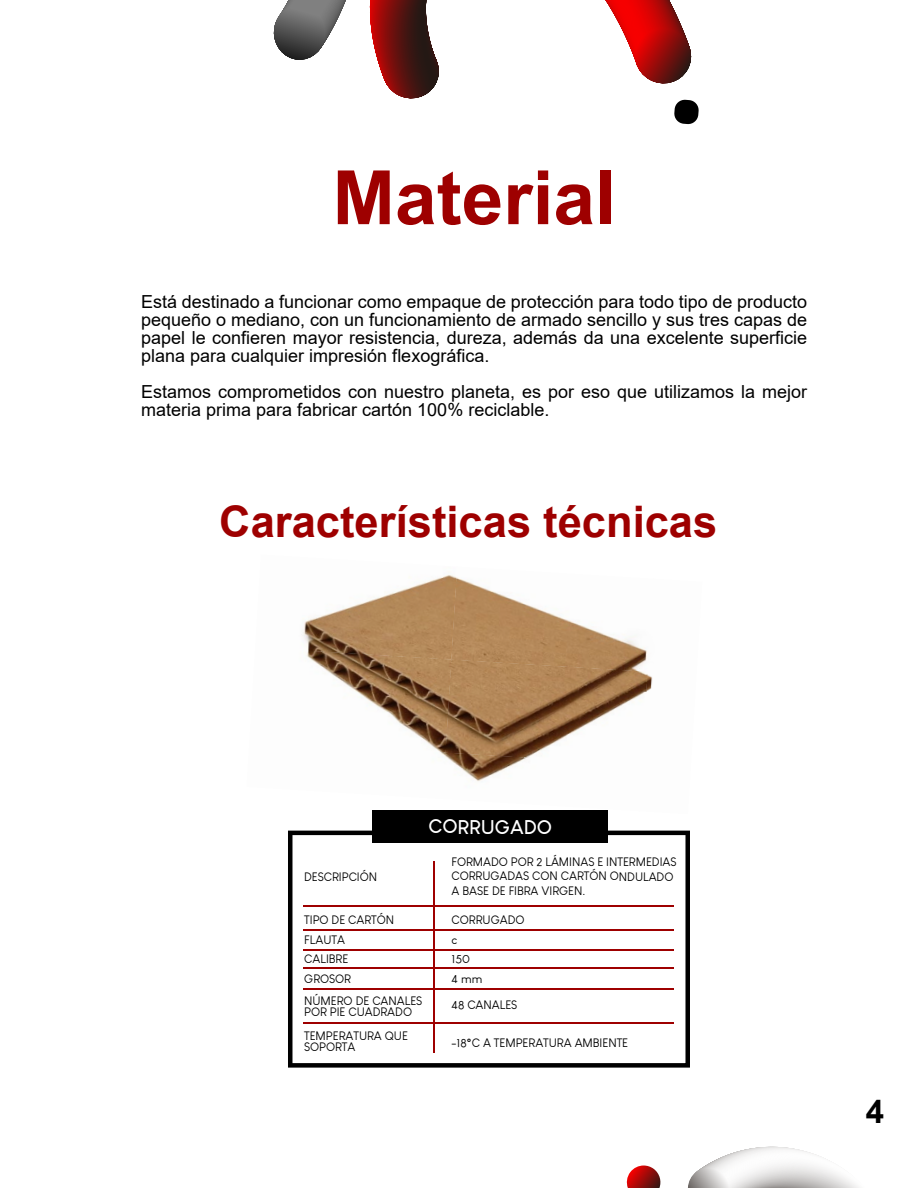
<style>
.page{position:relative;width:918px;height:1188px;background:#fff}
.page>*{position:absolute;margin:0;border:0;box-sizing:border-box;transform-origin:0 0}
.t1{font:700 75px "Arial";color:#9e0000}
.t2{font:700 43.5px "Arial";color:#9e0000}
.t3{font:700 33px "Arial";color:#000}
.t4{font:700 19.5px "Louis George Cafe";color:#fff}
.t5{font:18px/18px "Arial";color:#000;text-align:justify}
.t6{font:12px/19.5px "Louis George Cafe";color:#000}
</style>
<div class="page">
<img style="left:302px;top:575px;width:149px;height:72px">
<img style="left:451px;top:575px;width:188px;height:84px">
<img style="left:639px;top:647px;width:14px;height:44px">
<img style="left:306px;top:647px;width:146px;height:93px">
<img style="left:445px;top:659px;width:203px;height:81px">
<img style="left:424px;top:740px;width:184px;height:71px">
<svg style="left:273px;top:0;width:73px;height:60px"></svg>
<svg style="left:674px;top:99px;width:25px;height:25px"></svg>
<svg style="left:369px;top:0;width:70px;height:99px"></svg>
<svg style="left:605px;top:0;width:87px;height:84px"></svg>
<div style="left:372px;top:810px;width:235px;height:33px;background:#000"></div>
<svg style="left:288px;top:831px;width:402px;height:237px"></svg>
<svg style="left:688px;top:1147px;width:171px;height:41px"></svg>
<svg style="left:626px;top:1166px;width:35px;height:22px"></svg>
<h1 class="t1" style="left:333px;top:145px;width:285px">Material</h1>
<p class="t5" style="left:141px;top:292px;width:668px">Está destinado a funcionar como empaque de protección para todo tipo de producto pequeño o mediano, con un funcionamiento de armado sencillo y sus tres capas de papel le confieren mayor resistencia, dureza, además da una excelente superficie plana para cualquier impresión flexográfica.</p>
<p class="t5" style="left:141px;top:382px;width:668px">Estamos comprometidos con nuestro planeta, es por eso que utilizamos la mejor materia prima para fabricar cartón 100% reciclable.</p>
<h2 class="t2" style="left:219px;top:491px;width:500px">Características técnicas</h2>
<p class="t6" style="left:304px;top:867px;width:75px">DESCRIPCIÓN</p>
<p class="t4" style="left:428px;top:814px;width:125px">CORRUGADO</p>
<p class="t6" style="left:451px;top:855px;width:227px;line-height:14.4px">FORMADO POR 2 LÁMINAS E INTERMEDIAS<br>CORRUGADAS CON CARTÓN ONDULADO<br>A BASE DE FIBRA VIRGEN.</p>
<p class="t6" style="left:304px;top:910px;width:92px">TIPO DE CARTÓN<br>FLAUTA<br>CALIBRE<br>GROSOR</p>
<p class="t6" style="left:304px;top:995px;width:120px;line-height:11.7px">NÚMERO DE CANALES<br>POR PIE CUADRADO</p>
<p class="t6" style="left:304px;top:1030px;width:105px;line-height:11.7px">TEMPERATURA QUE<br>SOPORTA</p>
<p class="t6" style="left:452px;top:910px;width:74px">CORRUGADO c<br>150<br>4 mm</p>
<p class="t6" style="left:452px;top:995px;width:67px">48 CANALES</p>
<p class="t6" style="left:451px;top:1033px;width:178px">-18°C A TEMPERATURA AMBIENTE</p>
<h3 class="t3" style="left:866px;top:1088px;width:20px">4</h3>
</div>
